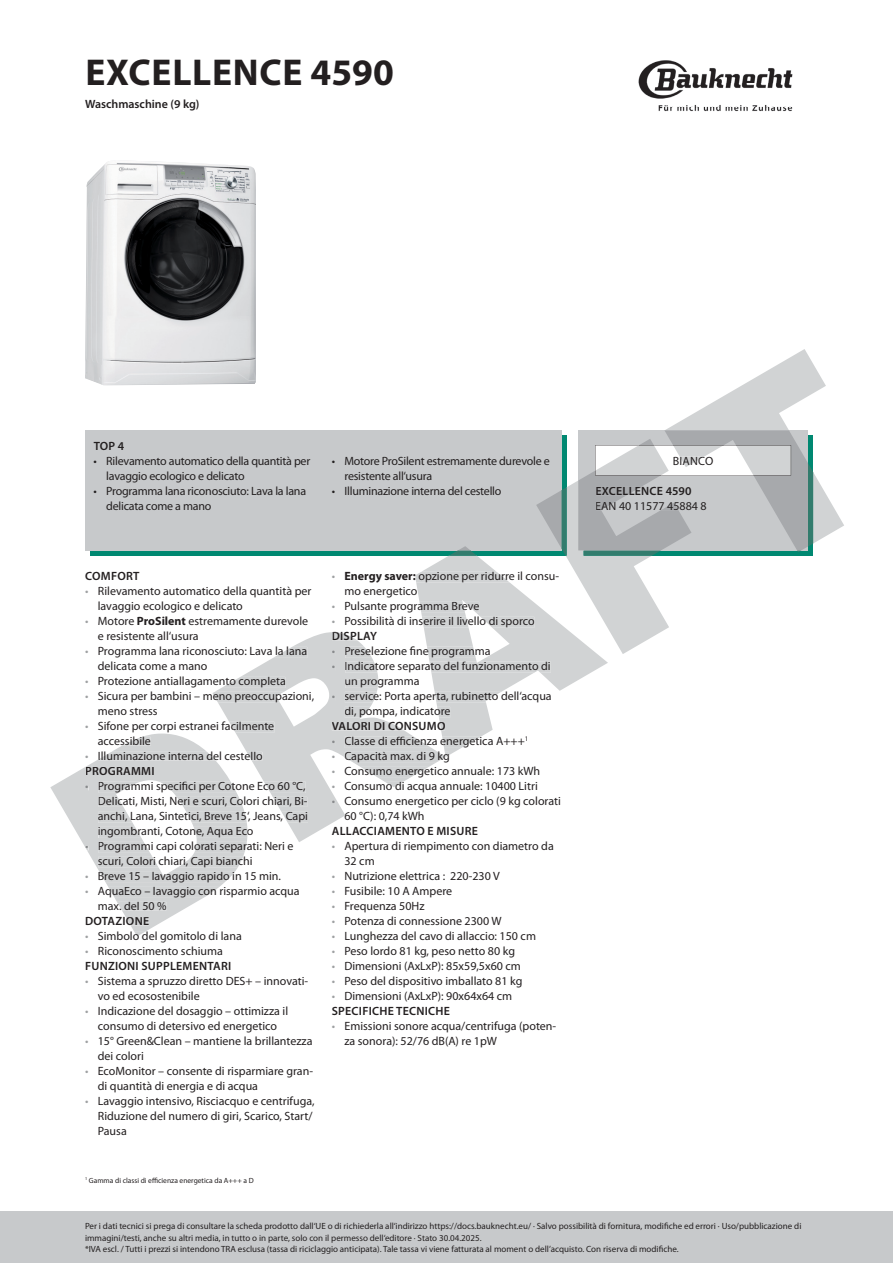
<style>
.page{position:relative;width:893px;height:1263px;background:#fff}
.page>*{position:absolute;margin:0;border:0;box-sizing:border-box;transform-origin:0 0}
.t1{font:700 37.5px "Myriad Pro";letter-spacing:.02em;color:#231f20}
.t2{font:12px/15px "Myriad Pro";color:#231f20}
.t3{font:12px/15px "Myriad Pro";letter-spacing:-.02em;color:#231f20}
.t4{font:600 12px "Myriad Pro";letter-spacing:.02em;color:#231f20}
.t5{font:600 12px "Myriad Pro";color:#231f20}
.t6{font:12px/15px "Myriad Pro";color:#9ea0a2}
.t7{font:12px/15px "Myriad Pro";color:#888a8c}
.t8{font:9px/11.2px "Myriad Pro";color:#231f20}
.t9{font:7.5px "Myriad Pro";color:#231f20}
.t10{font:7.05px "Myriad Pro";color:#231f20}
.s1{color:#9ea0a2}
.s2{font-weight:700}
.s3{color:#888a8c}
.s4{font-weight:600}
</style>
<div class="page">
<img style="left:638px;top:60px;width:155px;height:52px">
<div style="left:0;top:1212px;width:893px;height:51px;background:#c7c9cb"></div>
<img style="left:85px;top:161px;width:171px;height:224px">
<svg style="left:90px;top:550px;width:242px;height:6px"></svg>
<div style="left:85px;top:430px;width:476px;height:120px;background:#c7c9cb"></div>
<svg style="left:218px;top:632px;width:127px;height:205px;fill:#d1d3d4"></svg>
<svg style="left:273px;top:647px;width:34px;height:11px"></svg>
<svg style="left:212px;top:677px;width:73px;height:26px"></svg>
<svg style="left:50px;top:722px;width:258px;height:214px"></svg>
<svg style="left:332px;top:801px;width:3px;height:4px"></svg>
<svg style="left:332px;top:349px;width:512px;height:438px"></svg>
<h1 class="t1" style="left:85px;top:48px;width:310px">EXCELLENCE 4590</h1>
<p class="t5" style="left:85px;top:97px;width:116px">Waschmaschine (9 kg)</p>
<p class="t4" style="left:94px;top:439px;width:32px">TOP 4</p>
<p class="t3" style="left:106px;top:454px;width:206px;text-indent:-13px">• Rilevamento automatico della quantità per lavaggio ecologico e delicato</p>
<p class="t3" style="left:106px;top:484px;width:201px;text-indent:-13px">• Programma lana riconosciuto: Lava la lana delicata come a mano</p>
<p class="t3" style="left:344px;top:454px;width:207px;text-indent:-13px">• Motore ProSilent estremamente durevole e resistente all‘usura</p>
<p class="t3" style="left:332px;top:484px;width:171px">• Illuminazione interna del cestello</p>
<p class="t4" style="left:85px;top:570px;width:56px">COMFORT</p>
<p class="t2" style="left:98px;top:584px;width:215px;text-indent:-13px"><span class="s1">•</span> Rilevamento automatico della quantità per lavaggio ecologico e delicato</p>
<p class="t2" style="left:98px;top:614px;width:212px;text-indent:-13px"><span class="s1">•</span> Motore <span class="s2">ProSilent</span> estremamente durevole e resistente all‘usura</p>
<p class="t6" style="left:85px;top:644px;width:5px">•</p>
<p class="t2" style="left:98px;top:659px;width:111px">delicata come a mano</p>
<p class="t6" style="left:85px;top:674px;width:5px">• •</p>
<p class="t2" style="left:98px;top:704px;width:61px">meno stress</p>
<p class="t6" style="left:85px;top:719px;width:5px">•</p>
<p class="t6" style="left:85px;top:749px;width:5px">•</p>
<p class="t2" style="left:98px;top:644px;width:211px">Programma lana riconosciuto: Lava la lana</p>
<p class="t2" style="left:98px;top:674px;width:218px">Protezione antiallagamento completa<br>Sicura per bambini – meno preoccupazioni,</p>
<p class="t2" style="left:98px;top:719px;width:178px">Sifone per corpi estranei facilmente</p>
<p class="t2" style="left:98px;top:749px;width:166px">Illuminazione interna del cestello</p>
<p class="t2" style="left:98px;top:779px;width:212px">Programmi specifici per Cotone Eco 60 °C,<br>Delicati, Misti, Neri e scuri, Colori chiari, Bi&shy;anchi, Lana, Sintetici, Breve 15‘, Jeans, Capi</p>
<p class="t2" style="left:98px;top:734px;width:55px">accessibile</p>
<p class="t4" style="left:85px;top:765px;width:71px">PROGRAMMI</p>
<p class="t7" style="left:85px;top:779px;width:5px">•</p>
<p class="t2" style="left:98px;top:824px;width:157px">ingombranti, Cotone, Aqua Eco</p>
<p class="t2" style="left:98px;top:839px;width:203px;text-indent:-13px"><span class="s3">•</span> Programmi capi colorati separati: Neri e scuri, Colori chiari, Capi bianchi<br>Breve 15 – lavaggio rapido in 15 min.<br>AquaEco – lavaggio con risparmio acqua max. del 50 %</p>
<p class="t4" style="left:85px;top:915px;width:66px">DOTAZIONE</p>
<p class="t2" style="left:98px;top:929px;width:146px">Simbolo del gomitolo di lana</p>
<p class="t6" style="left:85px;top:869px;width:5px">• •</p>
<p class="t6" style="left:85px;top:929px;width:5px">•</p>
<p class="t2" style="left:85px;top:944px;width:148px"><span class="s1">•</span> Riconoscimento schiuma<br><span class="s4">FUNZIONI SUPPLEMENTARI</span></p>
<p class="t2" style="left:98px;top:974px;width:212px;text-indent:-13px"><span class="s1">•</span> Sistema a spruzzo diretto DES+ – innovati&shy;vo ed ecosostenibile</p>
<p class="t2" style="left:85px;top:1004px;width:205px;text-align:center"><span class="s1">•</span> Indicazione del dosaggio – ottimizza il consumo di detersivo ed energetico</p>
<p class="t2" style="left:98px;top:1034px;width:216px;text-indent:-13px"><span class="s1">•</span> 15° Green&amp;Clean – mantiene la brillantezza dei colori</p>
<p class="t2" style="left:98px;top:1064px;width:217px;text-indent:-13px"><span class="s1">•</span> EcoMonitor – consente di risparmiare gran&shy;di quantità di energia e di acqua</p>
<p class="t2" style="left:98px;top:1094px;width:218px;text-indent:-13px"><span class="s1">•</span> Lavaggio intensivo, Risciacquo e centrifuga,<br>Riduzione del numero di giri, Scarico, Start/<br>Pausa</p>
<p class="t9" style="left:85px;top:1176px;width:170px"><sup>1</sup> Gamma di classi di efficienza energetica da A+++ a D</p>
<p class="t2" style="left:344px;top:569px;width:216px"><span class="s2">Energy saver:</span> opzione per ridurre il consu&shy;mo energetico<br>Pulsante programma Breve<br>Possibilità di inserire il livello di sporco</p>
<p class="t2" style="left:344px;top:644px;width:208px">Preselezione fine programma<br>Indicatore separato del funzionamento di</p>
<p class="t2" style="left:344px;top:689px;width:209px">service: Porta aperta, rubinetto dell‘acqua di, pompa, indicatore</p>
<p class="t4" style="left:332px;top:720px;width:115px">VALORI DI CONSUMO</p>
<p class="t2" style="left:344px;top:734px;width:182px">Classe di efficienza energetica A+++<br>Capacità max. di 9 kg</p>
<p class="t6" style="left:332px;top:569px;width:5px">•</p>
<p class="t6" style="left:332px;top:599px;width:5px">• •</p>
<p class="t4" style="left:332px;top:630px;width:47px">DISPLAY</p>
<p class="t7" style="left:332px;top:644px;width:5px">• •</p>
<p class="t2" style="left:344px;top:674px;width:77px">un programma</p>
<p class="t7" style="left:332px;top:689px;width:5px">•</p>
<p class="t2" style="left:396px;top:734px;width:11px">f</p>
<p class="t10" style="left:525px;top:735px;width:5px">1</p>
<p class="t7" style="left:332px;top:734px;width:5px">•</p>
<p class="t2" style="left:396px;top:734px;width:11px">f</p>
<p class="t2" style="left:344px;top:764px;width:197px">Consumo energetico annuale: 173 kWh<br>Consumo di acqua annuale: 10400 Litri</p>
<p class="t7" style="left:332px;top:794px;width:5px">•</p>
<p class="t2" style="left:344px;top:809px;width:82px">60 °C): 0,74 kWh</p>
<p class="t6" style="left:332px;top:749px;width:5px;text-align:justify">• • •</p>
<p class="t2" style="left:344px;top:794px;width:218px">Consumo energetico per ciclo (9 kg colorati</p>
<p class="t4" style="left:332px;top:825px;width:148px">ALLACCIAMENTO E MISURE</p>
<p class="t2" style="left:344px;top:839px;width:211px;text-indent:-13px"><span class="s1">•</span> Apertura di riempimento con diametro da<br>32 cm</p>
<p class="t2" style="left:332px;top:869px;width:170px"><span class="s1">•</span> Nutrizione elettrica : 220-230 V</p>
<p class="t2" style="left:332px;top:884px;width:122px"><span class="s1">•</span> Fusibile: 10 A Ampere</p>
<p class="t2" style="left:332px;top:899px;width:95px"><span class="s1">•</span> Frequenza 50Hz</p>
<p class="t2" style="left:332px;top:914px;width:171px"><span class="s1">•</span> Potenza di connessione 2300 W</p>
<p class="t2" style="left:332px;top:929px;width:206px"><span class="s1">•</span> Lunghezza del cavo di allaccio: 150 cm</p>
<p class="t2" style="left:332px;top:944px;width:185px"><span class="s1">•</span> Peso lordo 81 kg, peso netto 80 kg</p>
<p class="t2" style="left:332px;top:959px;width:191px"><span class="s1">•</span> Dimensioni (AxLxP): 85x59,5x60 cm</p>
<p class="t2" style="left:332px;top:974px;width:192px"><span class="s1">•</span> Peso del dispositivo imballato 81 kg</p>
<p class="t2" style="left:332px;top:989px;width:182px"><span class="s1">•</span> Dimensioni (AxLxP): 90x64x64 cm<br><span class="s4">SPECIFICHE TECNICHE</span></p>
<p class="t2" style="left:344px;top:1019px;width:213px;text-indent:-13px"><span class="s1">•</span> Emissioni sonore acqua/centrifuga (poten&shy;za sonora): 52/76 dB(A) re 1pW</p>
<p class="t2" style="left:673px;top:454px;width:42px">BIANCO</p>
<p class="t4" style="left:595px;top:484px;width:97px">EXCELLENCE 4590</p>
<p class="t2" style="left:595px;top:499px;width:113px">EAN 40 11577 45884 8</p>
<p class="t8" style="left:85px;top:1221px;width:718px">Per i dati tecnici si prega di consultare la scheda prodotto dall‘UE o di richiederla all‘indirizzo https://docs.bauknecht.eu/ · Salvo possibilità di fornitura, modifiche ed errori · Uso/pubblicazione di immagini/testi, anche su altri media, in tutto o in parte, solo con il permesso dell‘editore · Stato 30.04.2025.<br>*IVA escl. / Tutti i prezzi si intendono TRA esclusa (tassa di riciclaggio anticipata). Tale tassa vi viene fatturata al moment o dell’acquisto. Con riserva di modifiche.</p>
</div>
